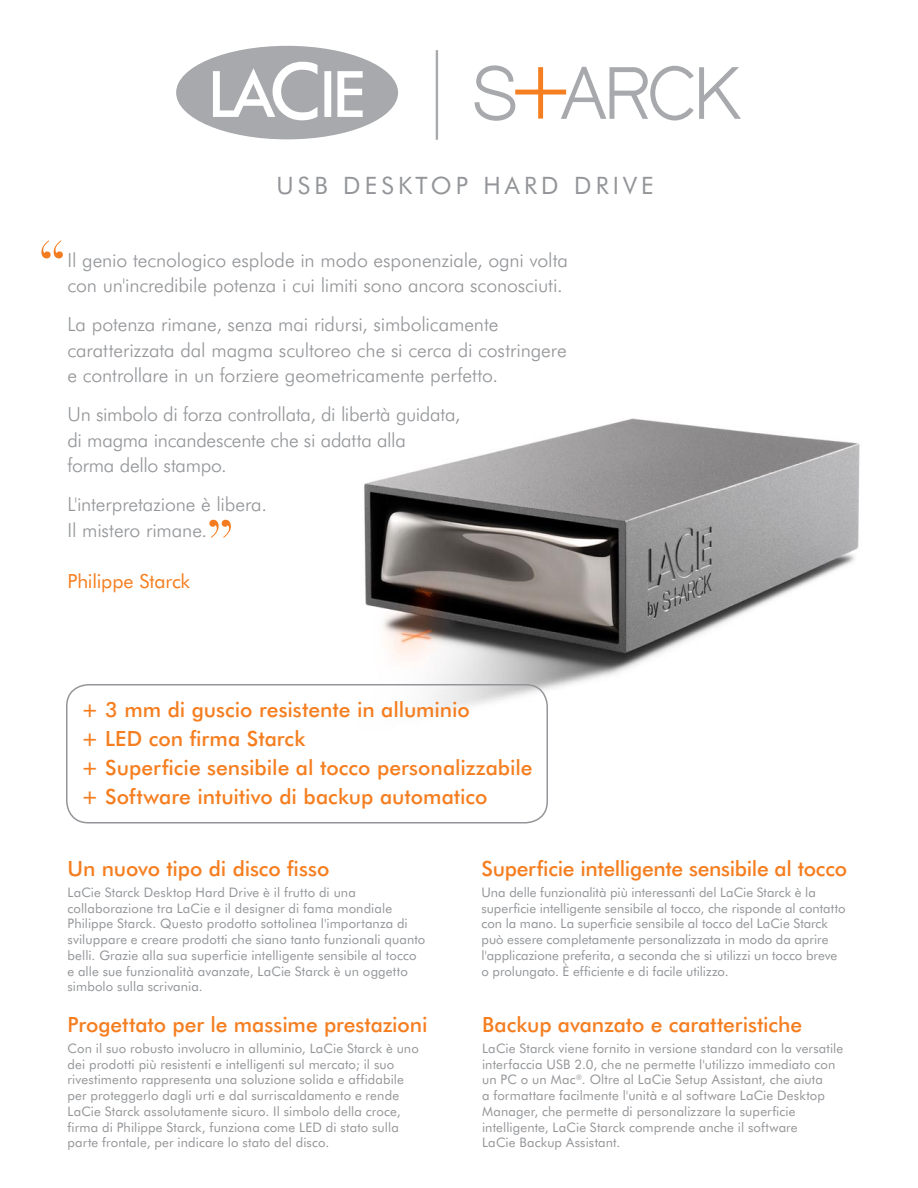
<style>
.page{position:relative;width:918px;height:1188px;background:#fff}
.page>*{position:absolute;margin:0;border:0;box-sizing:border-box;transform-origin:0 0}
.t1{font:24px "Futura BT";letter-spacing:.175em;color:#939598}
.t2{font:500 21px/29.1px "Futura BT";color:#f57e20}
.t3{font:300 19.5px/25.5px "Futura BT";letter-spacing:-.005em;color:#939598}
.t4{font:19.5px "Futura BT";letter-spacing:-.01em;color:#f57e20}
.t5{font:13.2px/15.8px "Futura BT";letter-spacing:.005em;color:#939598}
</style>
<div class="page">
<img style="left:364px;top:418px;width:496px;height:292px">
<svg style="left:176px;top:46px;width:222px;height:93px"></svg>
<svg style="left:475px;top:65px;width:266px;height:56px"></svg>
<hr style="left:436px;top:50px;width:2px;height:90px;background:#a7a9ac">
<div style="left:66px;top:684px;width:482px;height:140px;border:2px solid #939598;border-radius:22px"></div>
<svg style="left:41px;top:240px;width:22px;height:18px"></svg>
<svg style="left:209px;top:520px;width:22px;height:18px"></svg>
<h1 class="t1" style="left:276px;top:171px;width:379px">USB DESKTOP HARD DRIVE</h1>
<h3 class="t3" style="left:68px;top:247px;width:502px">Il genio tecnologico esplode in modo esponenziale, ogni volta con un'incredibile potenza i cui limiti sono ancora sconosciuti.</h3>
<h3 class="t3" style="left:68px;top:312px;width:501px">La potenza rimane, senza mai ridursi, simbolicamente caratterizzata dal magma scultoreo che si cerca di costringere e controllare in un forziere geometricamente perfetto.</h3>
<h3 class="t3" style="left:68px;top:402px;width:394px">Un simbolo di forza controllata, di libertà guidata, di magma incandescente che si adatta alla<br>forma dello stampo.</h3>
<h3 class="t3" style="left:68px;top:492px;width:201px">L'interpretazione è libera.<br>Il mistero rimane.</h3>
<h3 class="t4" style="left:68px;top:569px;width:124px">Philippe Starck</h3>
<h2 class="t2" style="left:81px;top:695px;width:453px">+ 3 mm di guscio resistente in alluminio<br>+ LED con firma Starck<br>+ Superficie sensibile al tocco personalizzabile + Software intuitivo di backup automatico</h2>
<h2 class="t2" style="left:68px;top:853px;width:263px">Un nuovo tipo di disco fisso</h2>
<p class="t5" style="left:68px;top:884px;width:359px">LaCie Starck Desktop Hard Drive è il frutto di una collaborazione tra LaCie e il designer di fama mondiale Philippe Starck. Questo prodotto sottolinea l'importanza di sviluppare e creare prodotti che siano tanto funzionali quanto belli. Grazie alla sua superficie intelligente sensibile al tocco e alle sue funzionalità avanzate, LaCie Starck è un oggetto simbolo sulla scrivania.</p>
<h2 class="t2" style="left:68px;top:1009px;width:362px">Progettato per le massime prestazioni</h2>
<p class="t5" style="left:68px;top:1040px;width:353px">Con il suo robusto involucro in alluminio, LaCie Starck è uno dei prodotti più resistenti e intelligenti sul mercato; il suo rivestimento rappresenta una soluzione solida e affidabile per proteggerlo dagli urti e dal surriscaldamento e rende LaCie Starck assolutamente sicuro. Il simbolo della croce, firma di Philippe Starck, funziona come LED di stato sulla parte frontale, per indicare lo stato del disco.</p>
<h2 class="t2" style="left:482px;top:853px;width:367px">Superficie intelligente sensibile al tocco</h2>
<p class="t5" style="left:482px;top:884px;width:365px">Una delle funzionalità più interessanti del LaCie Starck è la superficie intelligente sensibile al tocco, che risponde al contatto con la mano. La superficie sensibile al tocco del LaCie Starck può essere completamente personalizzata in modo da aprire l'applicazione preferita, a seconda che si utilizzi un tocco breve o prolungato. È efficiente e di facile utilizzo.</p>
<h2 class="t2" style="left:482px;top:1009px;width:322px">Backup avanzato e caratteristiche</h2>
<p class="t5" style="left:482px;top:1040px;width:363px">LaCie Starck viene fornito in versione standard con la versatile interfaccia USB 2.0, che ne permette l'utilizzo immediato con un PC o un Mac<sup>®</sup>. Oltre al LaCie Setup Assistant, che aiuta<br>a formattare facilmente l'unità e al software LaCie Desktop Manager, che permette di personalizzare la superficie intelligente, LaCie Starck comprende anche il software<br>LaCie Backup Assistant.</p>
</div>
